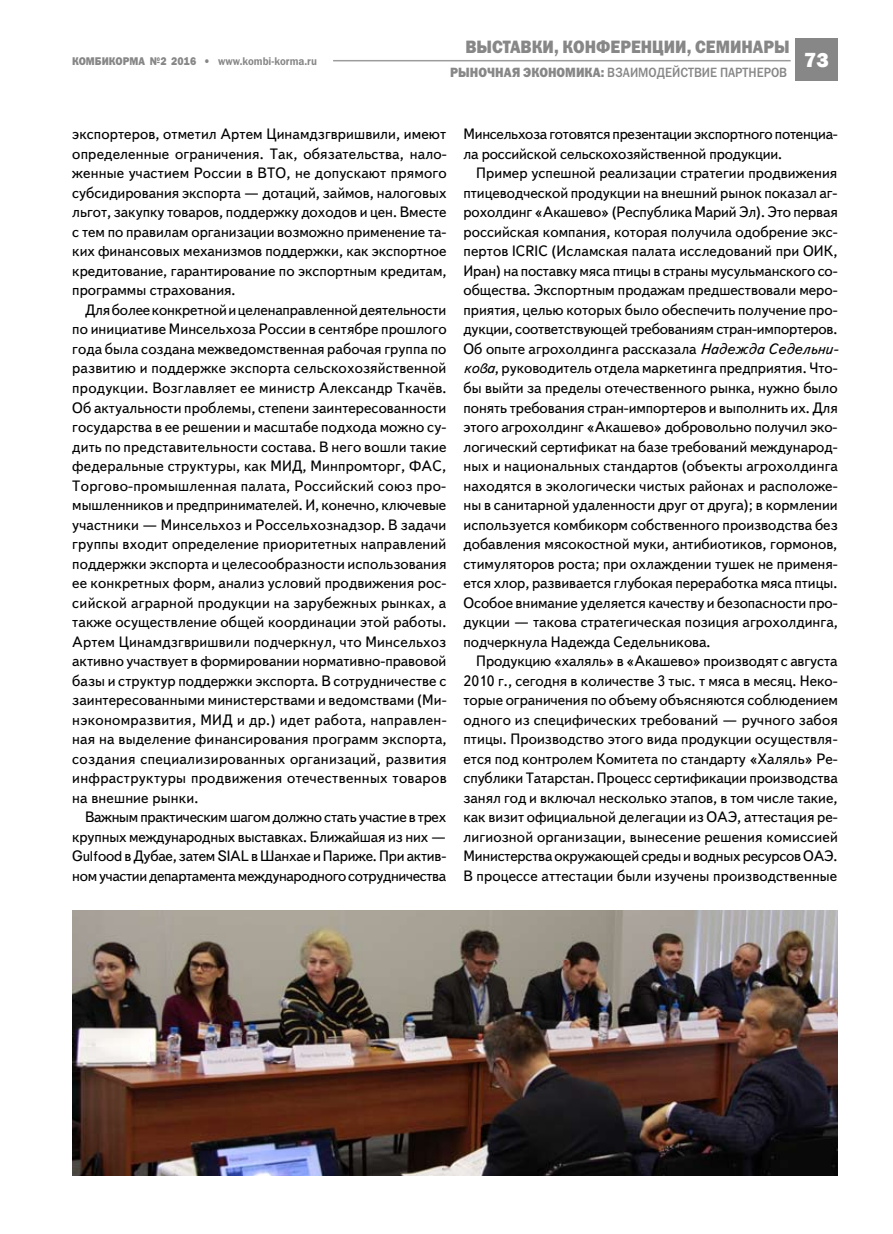
<style>
.page{position:relative;width:893px;height:1234px;background:#fff}
.page>*{position:absolute;margin:0;border:0;box-sizing:border-box;transform-origin:0 0}
.t1{font:800 21px "Franklin Gothic";color:#fff}
.t2{font:18px "Franklin Gothic Heavy C";color:#878787;scale:.9 1}
.t3{font:15px/19.5px "Text Book C";color:#000;text-align:justify}
.t4{font:15px/19.5px "Text Book C";letter-spacing:-.02em;color:#000}
.t5{font:13.5px "Franklin Gothic Medium C";color:#878787;scale:.9 1}
.t6{font:11.25px "Franklin Gothic Demi C";color:#878787;scale:.9 1}
.s1{font-family:"Franklin Gothic Heavy C"}
.s2{font-style:italic}
</style>
<div class="page">
<div style="left:795px;top:39px;width:43px;height:42px;background:#878787"></div>
<hr style="left:333px;top:60px;width:458px;height:1px;background:#9d9c9c">
<img style="left:72px;top:910px;width:765px;height:264px">
<p class="t2" style="left:465px;top:37px;width:121px">выставки, кон</p>
<p class="t2" style="left:596px;top:37px;width:148px">ференции, семинары</p>
<p class="t6" style="left:72px;top:54px;width:274px"><span class="s1">КОМБИКОРМА №2 2016 •</span> www.kombi-korma.ru</p>
<h1 class="t1" style="left:804px;top:47px;width:26px">73</h1>
<p class="t5" style="left:450px;top:65px;width:376px"><span class="s1">РЫНОЧНАЯ ЭКОНОМИКА:</span> ВЗАИМОДЕЙСТВИЕ ПАРТНЕРОВ</p>
<p class="t3" style="left:72px;top:125px;width:376px">экспортеров, отметил Артем Цинамдзгвришвили, имеют определенные ограничения. Так, обязательства, нало&shy;женные участием России в ВТО, не допускают прямого субсидирования экспорта — дотаций, займов, налоговых льгот, закупку товаров, поддержку доходов и цен. Вместе с тем по правилам организации возможно применение та&shy;ких финансовых механизмов поддержки, как экспортное кредитование, гарантирование по экспортным кредитам, программы страхования.</p>
<p class="t3" style="left:72px;top:300px;width:376px;text-indent:13px">Для более конкретной и целенаправленной деятельности по инициативе Минсельхоза России в сентябре прошлого года была создана межведомственная рабочая группа по развитию и поддержке экспорта сельскохозяйственной продукции. Возглавляет ее министр Александр Ткачёв.<br>Об актуальности проблемы, степени заинтересованности государства в ее решении и масштабе подхода можно су&shy;дить по представительности состава. В него вошли такие федеральные структуры, как МИД, Минпромторг, ФАС, Торгово-промышленная палата, Российский союз про&shy;мышленников и предпринимателей. И, конечно, ключевые участники — Минсельхоз и Россельхознадзор. В задачи группы входит определение приоритетных направлений поддержки экспорта и целесообразности использования ее конкретных форм, анализ условий продвижения рос&shy;сийской аграрной продукции на зарубежных рынках, а также осуществление общей координации этой работы.<br>Артем Цинамдзгвришвили подчеркнул, что Минсельхоз активно участвует в формировании нормативно-правовой базы и структур поддержки экспорта. В сотрудничестве с заинтересованными министерствами и ведомствами (Ми&shy;нэкономразвития, МИД и др.) идет работа, направлен&shy;ная на выделение финансирования программ экспорта, создания специализированных организаций, развития инфраструктуры продвижения отечественных товаров на внешние рынки.</p>
<p class="t3" style="left:72px;top:807px;width:376px;text-indent:13px">Важным практическим шагом должно стать участие в трех крупных международных выставках. Ближайшая из них — Gulfood в Дубае, затем SIAL в Шанхае и Париже. При актив&shy;ном участии департамента международного сотрудничества</p>
<p class="t4" style="left:463px;top:125px;width:376px">Минсельхоза готовятся презентации экспортного потенциа&shy;ла российской сельскохозяйственной продукции.</p>
<p class="t3" style="left:463px;top:164px;width:377px;text-indent:13px">Пример успешной реализации стратегии продвижения птицеводческой продукции на внешний рынок показал аг&shy;рохолдинг «Акашево» (Республика Марий Эл). Это первая российская компания, которая получила одобрение экс&shy;пертов ICRIC (Исламская палата исследований при ОИК, Иран) на поставку мяса птицы в страны мусульманского со&shy;общества. Экспортным продажам предшествовали меро&shy;приятия, целью которых было обеспечить получение про&shy;дукции, соответствующей требованиям стран-импортеров.<br>Об опыте агрохолдинга рассказала <span class="s2">Надежда Седельни&shy;кова</span>, руководитель отдела маркетинга предприятия. Что&shy;бы выйти за пределы отечественного рынка, нужно было понять требования стран-импортеров и выполнить их. Для этого агрохолдинг «Акашево» добровольно получил эко&shy;логический сертификат на базе требований международ&shy;ных и национальных стандартов (объекты агрохолдинга находятся в экологически чистых районах и расположе&shy;ны в санитарной удаленности друг от друга); в кормлении используется комбикорм собственного производства без добавления мясокостной муки, антибиотиков, гормонов, стимуляторов роста; при охлаждении тушек не применя&shy;ется хлор, развивается глубокая переработка мяса птицы.<br>Особое внимание уделяется качеству и безопасности про&shy;дукции — такова стратегическая позиция агрохолдинга, подчеркнула Надежда Седельникова.</p>
<p class="t3" style="left:463px;top:651px;width:376px;text-indent:13px">Продукцию «халяль» в «Акашево» производят с августа 2010 г., сегодня в количестве 3 тыс. т мяса в месяц. Неко&shy;торые ограничения по объему объясняются соблюдением одного из специфических требований — ручного забоя птицы. Производство этого вида продукции осуществля&shy;ется под контролем Комитета по стандарту «Халяль» Ре&shy;спублики Татарстан. Процесс сертификации производства занял год и включал несколько этапов, в том числе такие, как визит официальной делегации из ОАЭ, аттестация ре&shy;лигиозной организации, вынесение решения комиссией Министерства окружающей среды и водных ресурсов ОАЭ.<br>В процессе аттестации были изучены производственные</p>
</div>
